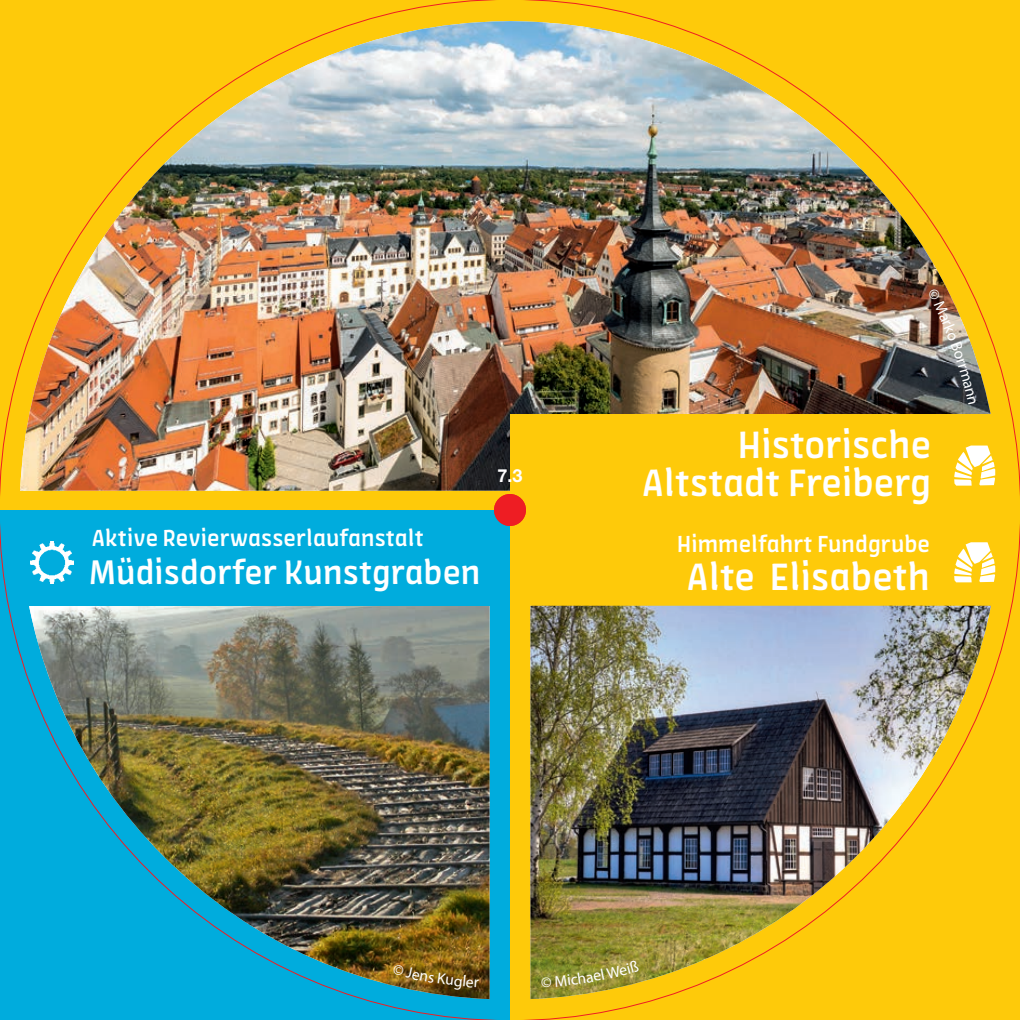
<style>
.page{position:relative;width:1020px;height:1020px;background:#fff}
.page>*{position:absolute;margin:0;border:0;box-sizing:border-box;transform-origin:0 0}
.t1{font:500 40.5px/38.2px "Amman Sans Pro";color:#fff;text-align:right}
.t2{font:500 36px "Amman Sans Pro";color:#fff}
.t3{font:500 24.75px "Amman Sans Pro";color:#fff}
.t4{font:700 18px "Helvetica Neue LT";color:#fff}
</style>
<div class="page">
<div style="left:0;top:0;width:1019px;height:510px;background:#feca0a"></div>
<div style="left:0;top:510px;width:510px;height:509px;background:#00acdd"></div>
<div style="left:510px;top:510px;width:509px;height:509px;background:#feca0a"></div>
<img style="left:530px;top:605px;width:469px;height:393px">
<img style="left:21px;top:606px;width:468px;height:392px">
<img style="left:20px;top:21px;width:979px;height:469px">
<div style="left:510px;top:414px;width:509px;height:96px;background:#feca0a"></div>
<svg style="left:954px;top:445px;width:41px;height:40px"></svg>
<svg style="left:954px;top:542px;width:41px;height:40px"></svg>
<img style="left:31px;top:541px;width:42px;height:42px">
<div style="left:494px;top:494px;width:32px;height:32px;background:#ee1d23;border-radius:50%"></div>
<svg style="left:392px;top:964px;width:87px;height:25px;background:#725414"></svg>
<svg style="left:541px;top:960px;width:98px;height:27px;background:#908e34"></svg>
<img style="left:927px;top:288px;width:49px;height:116px">
<p class="t3" style="left:92px;top:521px;width:333px">Aktive Revierwasserlaufanstalt</p>
<h2 class="t2" style="left:89px;top:548px;width:393px">Müdisdorfer Kunstgraben</h2>
<p class="t4" style="left:497px;top:464px;width:27px">7.3</p>
<h1 class="t1" style="left:642px;top:426px;width:290px">Historische<br>Altstadt Freiberg</h1>
<p class="t3" style="left:676px;top:527px;width:255px">Himmelfahrt Fundgrube</p>
<h1 class="t1" style="left:686px;top:558px;width:244px">Alte Elisabeth</h1>
</div>
